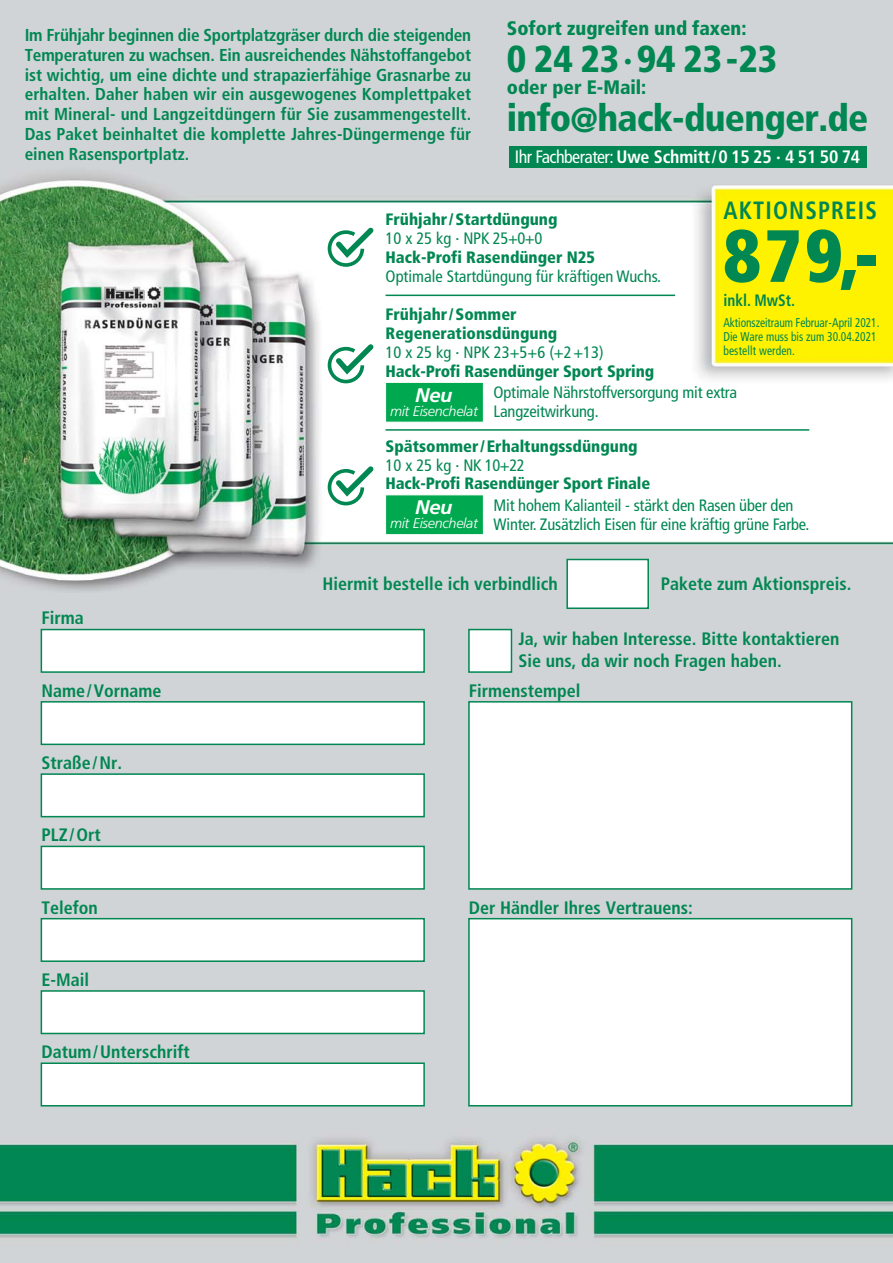
<style>
.page{position:relative;width:893px;height:1263px;background:#fff}
.page>*{position:absolute;margin:0;border:0;box-sizing:border-box;transform-origin:0 0}
.t1{font:900 condensed 73.8px "Frutiger LT Std";color:#008752}
.t2{font:900 condensed 37.5px "Frutiger LT Std";letter-spacing:-.02em;color:#008752}
.t3{font:700 condensed 24.9px "Frutiger LT Std";letter-spacing:.05em;color:#008752;scale:.93 1}
.t4{font:italic 700 19.65px "Frutiger LT Std";letter-spacing:-.02em;color:#fff}
.t5{font:900 condensed 19.5px "Frutiger LT Std";color:#008752}
.t6{font:700 condensed 18px/21.6px "Frutiger LT Std";color:#008752}
.t7{font:700 condensed 18px "Frutiger LT Std";letter-spacing:-.01em;color:#fff}
.t8{font:700 condensed 17.25px/19.8px "Frutiger LT Std";letter-spacing:.005em;color:#008752;text-align:justify}
.t9{font:condensed 16.5px/18.9px "Frutiger LT Std";letter-spacing:-.01em;color:#008752}
.t10{font:900 condensed 16.5px/18.9px "Frutiger LT Std";color:#008752}
.t11{font:700 condensed 16.5px "Frutiger LT Std";color:#008752;scale:.93 1}
.t12{font:italic 300 14.1px "Frutiger LT Std";letter-spacing:-.02em;color:#fff}
.t13{font:condensed 12.75px/14px "Frutiger LT Std";color:#008752;scale:.9 1}
.s1{font-size:34.5px}
.s2{font-weight:400}
</style>
<div class="page">
<img style="left:0;top:0;width:893px;height:1263px">
<hr style="left:386px;top:429px;width:423px;height:2px;background:#008752">
<hr style="left:386px;top:295px;width:289px;height:1px;background:#008752">
<div style="left:566px;top:559px;width:83px;height:50px;background:#fff;border:2px solid #008752"></div>
<div style="left:41px;top:629px;width:384px;height:44px;background:#fff;border:2px solid #008752"></div>
<div style="left:41px;top:701px;width:384px;height:44px;background:#fff;border:2px solid #008752"></div>
<div style="left:41px;top:773px;width:384px;height:44px;background:#fff;border:2px solid #008752"></div>
<div style="left:41px;top:846px;width:384px;height:44px;background:#fff;border:2px solid #008752"></div>
<div style="left:41px;top:918px;width:384px;height:44px;background:#fff;border:2px solid #008752"></div>
<div style="left:41px;top:990px;width:384px;height:44px;background:#fff;border:2px solid #008752"></div>
<div style="left:41px;top:1063px;width:384px;height:44px;background:#fff;border:2px solid #008752"></div>
<div style="left:468px;top:629px;width:44px;height:44px;background:#fff;border:2px solid #008752"></div>
<div style="left:468px;top:701px;width:384px;height:189px;background:#fff;border:2px solid #008752"></div>
<div style="left:468px;top:918px;width:384px;height:189px;background:#fff;border:2px solid #008752"></div>
<svg style="left:326px;top:223px;width:52px;height:46px"></svg>
<svg style="left:326px;top:339px;width:52px;height:46px"></svg>
<svg style="left:326px;top:461px;width:52px;height:46px"></svg>
<div style="left:385px;top:382px;width:99px;height:41px;background:#00a94f;border:1px solid #fff"></div>
<div style="left:385px;top:494px;width:99px;height:41px;background:#00a94f;border:1px solid #fff"></div>
<div style="left:509px;top:146px;width:358px;height:21px;background:#008752"></div>
<p class="t8" style="left:25px;top:26px;width:448px">Im Frühjahr beginnen die Sportplatzgräser durch die steigenden Temperaturen zu wachsen. Ein ausreichendes Nähstoffangebot ist wichtig, um eine dichte und strapazierfähige Grasnarbe zu erhalten. Daher haben wir ein ausgewogenes Komplettpaket mit Mineral- und Langzeitdüngern für Sie zusammengestellt.<br>Das Paket beinhaltet die komplette Jahres-Düngermenge für einen Rasensportplatz.</p>
<p class="t5" style="left:507px;top:20px;width:241px">Sofort zugreifen und faxen:</p>
<h2 class="t2" style="left:507px;top:43px;width:272px">0 24 23·94 23-23</h2>
<p class="t5" style="left:507px;top:79px;width:141px">oder per E-Mail:</p>
<h2 class="t2" style="left:507px;top:102px;width:363px">info<span class="s1">@</span>hack-duenger.de</h2>
<p class="t7" style="left:515px;top:149px;width:347px"><span class="s2">Ihr Fachberater:</span> Uwe Schmitt/0 15 25 · 4 51 50 74</p>
<h3 class="t3" style="left:723px;top:200px;width:167px">AKTIONSPREIS</h3>
<h1 class="t1" style="left:723px;top:225px;width:156px">879,-</h1>
<p class="t11" style="left:723px;top:294px;width:79px">inkl. MwSt.</p>
<p class="t13" style="left:723px;top:316px;width:175px">Aktionszeitraum Februar -April 2021.<br>Die Ware muss bis zum 30.04.2021 bestellt werden.</p>
<p class="t10" style="left:386px;top:210px;width:174px">Frühjahr/Startdüngung</p>
<p class="t9" style="left:386px;top:229px;width:158px">10 x 25 kg · NPK 25+0+0</p>
<p class="t10" style="left:386px;top:248px;width:211px">Hack-Profi Rasendünger N25</p>
<p class="t9" style="left:386px;top:267px;width:277px">Optimale Startdüngung für kräftigen Wuchs.</p>
<p class="t10" style="left:386px;top:306px;width:173px">Frühjahr/Sommer<br>Regenerationsdüngung</p>
<p class="t9" style="left:386px;top:343px;width:220px">10 x 25 kg · NPK 23+5+6 (+2+13)</p>
<p class="t10" style="left:386px;top:363px;width:270px">Hack-Profi Rasendünger Sport Spring</p>
<p class="t9" style="left:494px;top:384px;width:245px">Optimale Nährstoffversorgung mit extra<br>Langzeitwirkung.</p>
<p class="t10" style="left:386px;top:437px;width:254px">Spätsommer/Erhaltungssdüngung</p>
<p class="t9" style="left:386px;top:456px;width:141px">10 x 25 kg · NK 10+22</p>
<p class="t10" style="left:386px;top:475px;width:266px">Hack-Profi Rasendünger Sport Finale</p>
<p class="t9" style="left:494px;top:496px;width:317px">Mit hohem Kalianteil - stärkt den Rasen über den<br>Winter. Zusätzlich Eisen für eine kräftig grüne Farbe.</p>
<p class="t4" style="left:415px;top:387px;width:39px">Neu</p>
<p class="t12" style="left:390px;top:405px;width:89px">mit Eisenchelat</p>
<p class="t4" style="left:415px;top:499px;width:39px">Neu</p>
<p class="t12" style="left:390px;top:517px;width:89px">mit Eisenchelat</p>
<p class="t6" style="left:41px;top:608px;width:44px">Firma</p>
<p class="t6" style="left:41px;top:680px;width:121px">Name/Vorname</p>
<p class="t6" style="left:41px;top:753px;width:82px">Straße/Nr.</p>
<p class="t6" style="left:41px;top:825px;width:61px">PLZ/Ort</p>
<p class="t6" style="left:41px;top:898px;width:58px">Telefon</p>
<p class="t6" style="left:41px;top:970px;width:49px">E-Mail</p>
<p class="t6" style="left:41px;top:1042px;width:150px">Datum/Unterschrift</p>
<p class="t6" style="left:323px;top:574px;width:237px">Hiermit bestelle ich verbindlich</p>
<p class="t6" style="left:661px;top:574px;width:192px">Pakete zum Aktionspreis.</p>
<p class="t6" style="left:518px;top:629px;width:322px">Ja, wir haben Interesse. Bitte kontaktieren<br>Sie uns, da wir noch Fragen haben.</p>
<p class="t6" style="left:469px;top:680px;width:113px">Firmenstempel</p>
<p class="t6" style="left:469px;top:898px;width:225px">Der Händler Ihres Vertrauens:</p>
</div>
